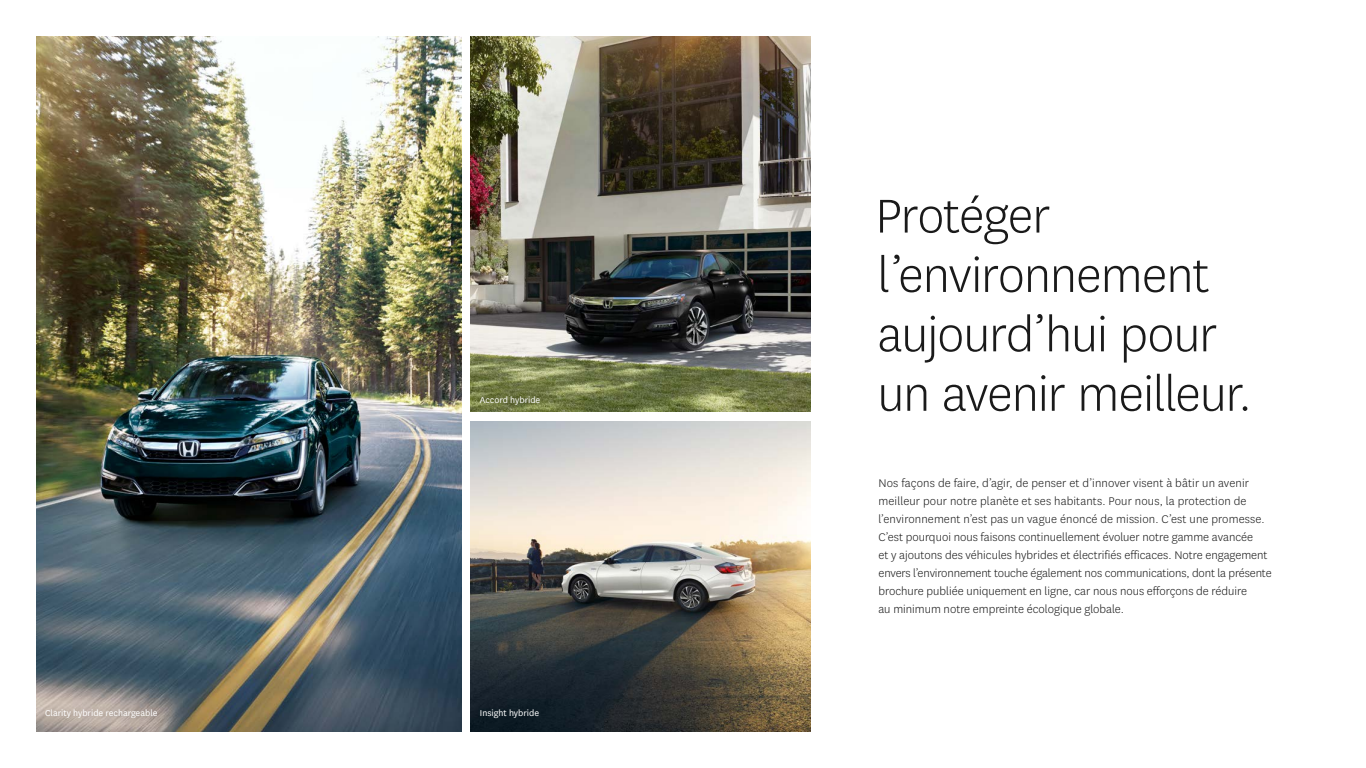
<style>
.page{position:relative;width:1366px;height:768px;background:#fff}
.page>*{position:absolute;margin:0;border:0;box-sizing:border-box;transform-origin:0 0}
.t1{font:300 55.4px/59.4px "National";letter-spacing:-.02em;color:#1a1a1a}
.t2{font:300 13px/18px "National";color:#1a1a1a}
.t3{font:10px "National";color:#fff}
</style>
<div class="page">
<img style="left:36px;top:36px;width:426px;height:696px">
<img style="left:471px;top:36px;width:340px;height:376px">
<img style="left:471px;top:421px;width:340px;height:311px">
<div style="left:35px;top:699px;width:132px;height:29px;background:#000;opacity:.5"></div>
<div style="left:470px;top:386px;width:80px;height:28px;background:#000;opacity:.5"></div>
<p class="t3" style="left:480px;top:393px;width:62px">Accord hybride</p>
<p class="t3" style="left:45px;top:707px;width:114px">Clarity hybride rechargeable</p>
<p class="t3" style="left:480px;top:707px;width:61px">Insight hybride</p>
<h1 class="t1" style="left:875px;top:184px;width:378px">Protéger l’environnement aujourd’hui pour un avenir meilleur.</h1>
<p class="t2" style="left:879px;top:473px;width:395px">Nos façons de faire, d’agir, de penser et d’innover visent à bâtir un avenir meilleur pour notre planète et ses habitants. Pour nous, la protection de l’environnement n’est pas un vague énoncé de mission. C’est une promesse.<br>C’est pourquoi nous faisons continuellement évoluer notre gamme avancée<br>et y ajoutons des véhicules hybrides et électrifiés efficaces. Notre engagement envers l’environnement touche également nos communications, dont la présente brochure publiée uniquement en ligne, car nous nous efforçons de réduire<br>au minimum notre empreinte écologique globale.</p>
</div>
